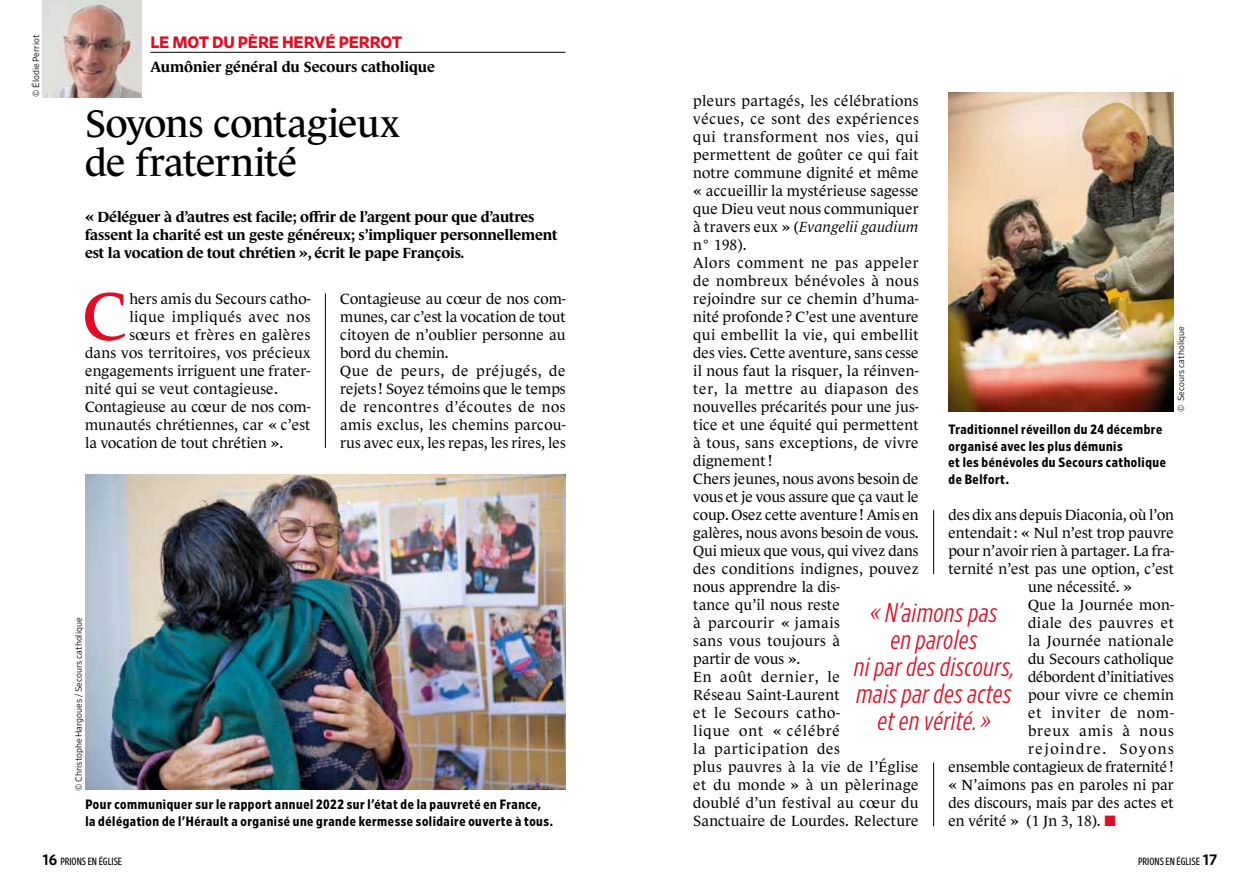
<style>
.page{position:relative;width:1259px;height:893px;background:#fff}
.page>*{position:absolute;margin:0;border:0;box-sizing:border-box;transform-origin:0 0}
.t1{font:68.4px "Le Monde Journal Std";color:#e10d24}
.t2{font:39px/39px "Le Monde Journal Std";letter-spacing:-.02em;color:#000}
.t3{font:italic 300 condensed 27px/27px "Retina";letter-spacing:.01em;color:#e10d24;text-align:center}
.t4{font:700 16.5px "Retina";letter-spacing:-.01em;color:#e10d24}
.t5{font:15px/18px "Le Monde Journal Std";letter-spacing:.01em;color:#000}
.t6{font:700 15px/18px "Le Monde Journal Std";letter-spacing:-.01em;color:#000}
.t7{font:15px "Le Monde Journal Std";letter-spacing:-.01em;color:#000}
.t8{font:15px "Le Monde Journal Std";letter-spacing:.065em;color:#000}
.t9{font:15px "Le Monde Journal Std";letter-spacing:.045em;color:#000}
.t10{font:15px "Le Monde Journal Std";letter-spacing:.03em;color:#000}
.t11{font:15px "Le Monde Journal Std";letter-spacing:.035em;color:#000}
.t12{font:15px "Le Monde Journal Std";letter-spacing:.1em;color:#000}
.t13{font:700 13.5px/16.5px "Retina Narrow";letter-spacing:.04em;color:#000}
.t14{font:condensed 10.5px "Retina";color:#000}
.t15{font:300 9px "Retina";color:#000}
.s1{font-family:"Humanist 521 BT"}
.s2{font-style:italic}
.s3{color:#e10d24}
.s4{font-weight:500;font-stretch:normal;font-size:15px}
</style>
<div class="page">
<hr style="left:150px;top:52px;width:415px;height:1px;background:#000">
<hr style="left:325px;top:293px;width:1px;height:155px;background:#000">
<img style="left:948px;top:92px;width:226px;height:320px">
<hr style="left:933px;top:762px;width:1px;height:64px;background:#000">
<img style="left:85px;top:474px;width:480px;height:316px">
<hr style="left:933px;top:510px;width:1px;height:64px;background:#000">
<img style="left:43px;top:0;width:99px;height:97px">
<p class="t15" style="left:30px;top:97px;width:64px;rotate:-90deg"><span class="s1">©</span> Élodie Perriot</p>
<p class="t4" style="left:150px;top:31px;width:254px">LE MOT DU PÈRE HERVÉ PERROT</p>
<p class="t6" style="left:150px;top:58px;width:286px">Aumônier général du Secours catholique</p>
<h2 class="t2" style="left:85px;top:104px;width:316px">Soyons contagieux de fraternité</h2>
<p class="t6" style="left:85px;top:207px;width:474px">« Déléguer à d’autres est facile; offrir de l’argent pour que d’autres fassent la charité est un geste généreux; s’impliquer personnellement est la vocation de tout chrétien », écrit le pape François.</p>
<h1 class="t1" style="left:83px;top:278px;width:46px">C</h1>
<p class="t5" style="left:129px;top:290px;width:183px">hers amis du Secours catho-</p>
<p class="t9" style="left:129px;top:308px;width:183px">lique impliqués avec nos</p>
<p class="t5" style="left:129px;top:326px;width:183px">sœurs et frères en galères</p>
<p class="t5" style="left:85px;top:344px;width:227px">dans vos territoires, vos précieux</p>
<p class="t5" style="left:85px;top:362px;width:227px">engagements irriguent une frater-</p>
<p class="t5" style="left:85px;top:380px;width:194px">nité qui se veut contagieuse.</p>
<p class="t5" style="left:85px;top:398px;width:227px">Contagieuse au cœur de nos com-</p>
<p class="t5" style="left:85px;top:416px;width:227px">munautés chrétiennes, car « c’est</p>
<p class="t5" style="left:85px;top:434px;width:200px">la vocation de tout chrétien ».</p>
<p class="t5" style="left:340px;top:290px;width:227px">Contagieuse au cœur de nos com&shy;munes, car c’est la vocation de tout citoyen de n’oublier personne au bord du chemin.<br>Que de peurs, de préjugés, de rejets! Soyez témoins que le temps de rencontres d’écoutes de nos amis exclus, les chemins parcou&shy;rus avec eux, les repas, les rires, les</p>
<p class="t15" style="left:73px;top:791px;width:175px;rotate:-90deg"><span class="s1">©</span> Christophe Hargoues / Secours catholique</p>
<p class="t13" style="left:85px;top:796px;width:469px">Pour communiquer sur le rapport annuel 2022 sur l’état de la pauvreté en France, la délégation de l’Hérault a organisé une grande kermesse solidaire ouverte à tous.</p>
<p class="t5" style="left:693px;top:92px;width:227px">pleurs partagés, les célébrations vécues, ce sont des expériences qui transforment nos vies, qui permettent de goûter ce qui fait notre commune dignité et même « accueillir la mystérieuse sagesse que Dieu veut nous communiquer à travers eux » (<span class="s2">Evangelii gaudium </span>n° 198).<br>Alors comment ne pas appeler de nombreux bénévoles à nous rejoindre sur ce chemin d’huma&shy;nité profonde ? C’est une aventure qui embellit la vie, qui embellit des vies. Cette aventure, sans cesse il nous faut la risquer, la réinven&shy;ter, la mettre au diapason des nouvelles précarités pour une jus&shy;tice et une équité qui permettent à tous, sans exceptions, de vivre dignement!<br>Chers jeunes, nous avons besoin de vous et je vous assure que ça vaut le coup. Osez cette aventure! Amis en galères, nous avons besoin de vous.<br>Qui mieux que vous, qui vivez dans des conditions indignes, pouvez nous apprendre la dis-<br>tance qu’il nous reste<br>à parcourir « jamais<br>sans vous toujours à<br>partir de vous ».<br>En août dernier, le<br>Réseau Saint-Laurent<br>et le Secours catho-<br>lique ont « célébré<br>la participation des<br>plus pauvres à la vie de l’Église et du monde » à un pèlerinage doublé d’un festival au cœur du<br>Sanctuaire de Lourdes. Relecture</p>
<p class="t15" style="left:1175px;top:412px;width:87px;rotate:-90deg"><span class="s1">©</span> Secours catholique</p>
<p class="t13" style="left:948px;top:421px;width:219px">Traditionnel réveillon du 24 décembre organisé avec les plus démunis<br>et les bénévoles du Secours catholique de Belfort.</p>
<p class="t7" style="left:948px;top:506px;width:227px">des dix ans depuis Diaconia, où l’on</p>
<p class="t5" style="left:948px;top:524px;width:227px">entendait: « Nul n’est trop pauvre</p>
<p class="t5" style="left:948px;top:542px;width:227px">pour n’avoir rien à partager. La fra-</p>
<p class="t5" style="left:948px;top:560px;width:227px">ternité n’est pas une option, c’est</p>
<p class="t5" style="left:1028px;top:578px;width:106px">une nécessité. »</p>
<p class="t5" style="left:1028px;top:596px;width:147px">Que la Journée mon-</p>
<p class="t11" style="left:1028px;top:614px;width:147px">diale des pauvres et</p>
<p class="t10" style="left:1028px;top:632px;width:147px">la Journée nationale</p>
<p class="t5" style="left:1028px;top:650px;width:147px">du Secours catholique</p>
<p class="t5" style="left:1028px;top:668px;width:147px">débordent d’initiatives</p>
<p class="t5" style="left:1028px;top:686px;width:147px">pour vivre ce chemin</p>
<p class="t8" style="left:1028px;top:704px;width:147px">et inviter de nom-</p>
<p class="t8" style="left:1028px;top:722px;width:147px">breux amis à nous</p>
<p class="t12" style="left:1028px;top:740px;width:147px">rejoindre. Soyons</p>
<p class="t7" style="left:948px;top:758px;width:227px">ensemble contagieux de fraternité!</p>
<p class="t5" style="left:948px;top:776px;width:227px">« N’aimons pas en paroles ni par</p>
<p class="t5" style="left:948px;top:794px;width:227px">des discours, mais par des actes et</p>
<p class="t5" style="left:948px;top:812px;width:169px">en vérité » (1 Jn 3, 18). <span class="s3">■</span></p>
<h3 class="t3" style="left:854px;top:599px;width:162px">« N’aimons pas<br>en paroles<br>ni par des discours, mais par des actes et en vérité. »</h3>
<p class="t14" style="left:43px;top:854px;width:81px"><span class="s4">16</span> PRIONS EN ÉGLISE</p>
<p class="t14" style="left:1138px;top:854px;width:81px">PRIONS EN ÉGLISE <span class="s4">17</span></p>
</div>
